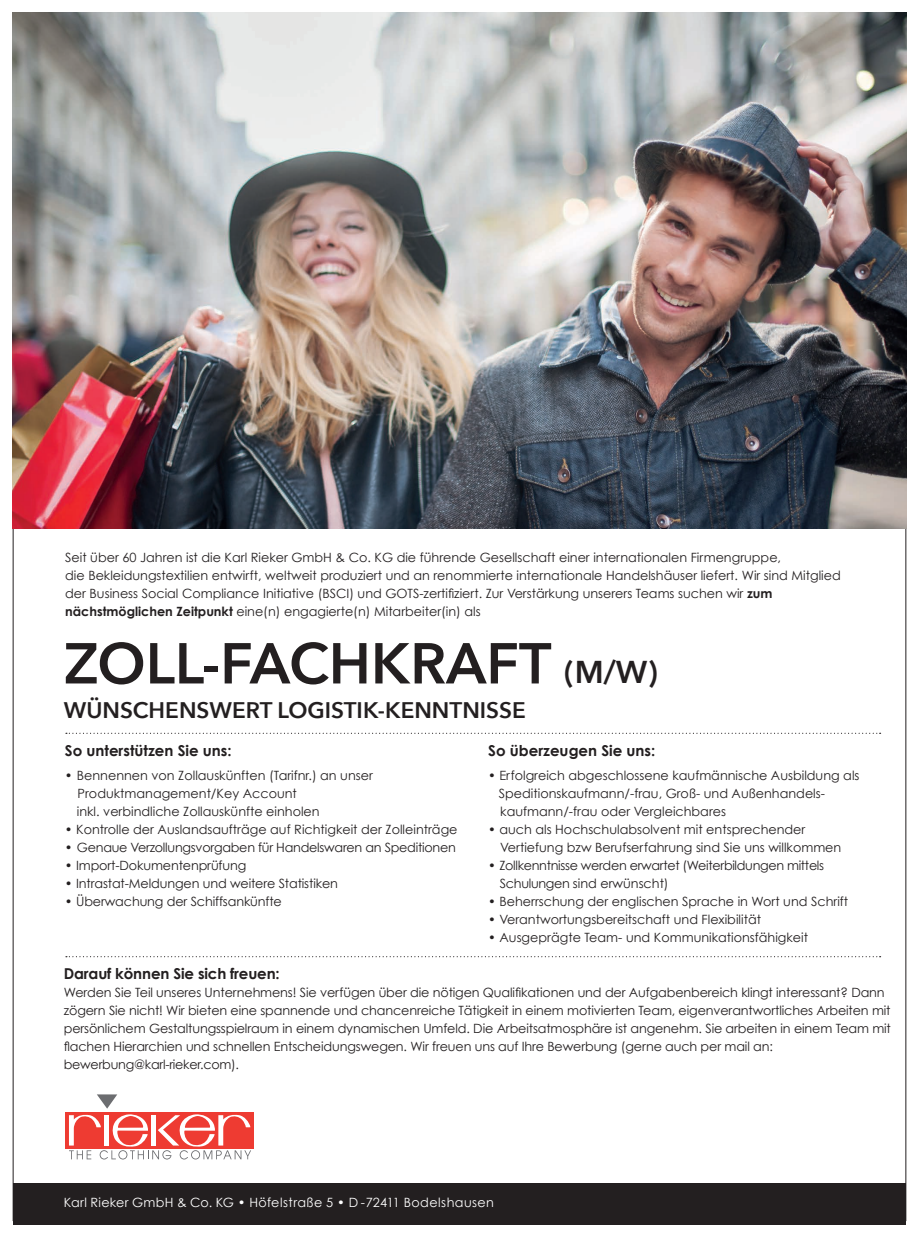
<style>
.page{position:relative;width:919px;height:1238px;background:#fff}
.page>*{position:absolute;margin:0;border:0;box-sizing:border-box;transform-origin:0 0}
.t1{font:600 57px "Avenir Next";color:#231f20}
.t2{font:600 22.5px "Avenir Next";color:#231f20}
.t3{font:700 15px "Century Gothic";color:#231f20}
.t4{font:12.75px/18px "Century Gothic";color:#231f20}
.t5{font:12.75px/18px "Century Gothic";letter-spacing:-.025em;color:#231f20}
.t6{font:12.75px "Century Gothic";letter-spacing:-.02em;color:#231f20}
.t7{font:12.75px "Century Gothic";letter-spacing:.03em;color:#fff}
.s1{font-weight:700}
.s2{font-size:31.5px}
</style>
<div class="page">
<div style="left:14px;top:1183px;width:892px;height:42px;background:#231f20"></div>
<img style="left:13px;top:13px;width:893px;height:515px">
<svg style="left:66px;top:732px;width:814px;height:1px"></svg>
<svg style="left:66px;top:956px;width:814px;height:1px"></svg>
<div style="left:65px;top:1112px;width:189px;height:36px;background:#ee3b32"></div>
<svg style="left:69px;top:1094px;width:182px;height:65px"></svg>
<p class="t4" style="left:65px;top:547px;width:777px">Seit über 60 Jahren ist die Karl Rieker GmbH &amp; Co. KG die führende Gesellschaft einer internationalen Firmengruppe,<br>die Bekleidungstextilien entwirft, weltweit produziert und an renommierte internationale Handelshäuser liefert. Wir sind Mitglied der Business Social Compliance Initiative (BSCI) und GOTS-zertifiziert. Zur Verstärkung unserers Teams suchen wir <span class="s1">zum nächstmöglichen Zeitpunkt</span> eine(n) engagierte(n) Mitarbeiter(in) als</p>
<h1 class="t1" style="left:64px;top:614px;width:595px">ZOLL-FACHKRAFT <span class="s2">(M/W)</span></h1>
<h2 class="t2" style="left:64px;top:691px;width:463px">WÜNSCHENSWERT LOGISTIK-KENNTNISSE</h2>
<p class="t3" style="left:65px;top:740px;width:168px">So unterstützen Sie uns:</p>
<p class="t4" style="left:77px;top:766px;width:297px;text-indent:-12px">• Bennennen von Zollauskünften (Tarifnr.) an unser<br>Produktmanagement/Key Account<br>inkl. verbindliche Zollauskünfte einholen</p>
<p class="t4" style="left:65px;top:820px;width:394px">• Kontrolle der Auslandsaufträge auf Richtigkeit der Zolleinträge</p>
<p class="t6" style="left:65px;top:839px;width:392px">• Genaue Verzollungsvorgaben für Handelswaren an Speditionen</p>
<p class="t4" style="left:65px;top:856px;width:183px">• Import-Dokumentenprüfung</p>
<p class="t4" style="left:65px;top:874px;width:274px">• Intrastat-Meldungen und weitere Statistiken</p>
<p class="t4" style="left:65px;top:892px;width:218px">• Überwachung der Schiffsankünfte</p>
<p class="t3" style="left:488px;top:740px;width:169px">So überzeugen Sie uns:</p>
<p class="t4" style="left:499px;top:766px;width:362px;text-indent:-11px">• Erfolgreich abgeschlossene kaufmännische Ausbildung als<br>Speditionskaufmann/-frau, Groß- und Außenhandels&shy;kaufmann/-frau oder Vergleichbares</p>
<p class="t4" style="left:500px;top:820px;width:342px;text-indent:-12px">• auch als Hochschulabsolvent mit entsprechender<br>Vertiefung bzw Berufserfahrung sind Sie uns willkommen</p>
<p class="t5" style="left:500px;top:856px;width:326px;text-indent:-12px">• Zollkenntnisse werden erwartet (Weiterbildungen mittels<br>Schulungen sind erwünscht)</p>
<p class="t4" style="left:488px;top:892px;width:361px">• Beherrschung der englischen Sprache in Wort und Schrift</p>
<p class="t4" style="left:488px;top:910px;width:274px">• Verantwortungsbereitschaft und Flexibilität</p>
<p class="t4" style="left:488px;top:928px;width:321px">• Ausgeprägte Team- und Kommunikationsfähigkeit</p>
<p class="t3" style="left:64px;top:964px;width:217px">Darauf können Sie sich freuen:</p>
<p class="t4" style="left:64px;top:983px;width:828px">Werden Sie Teil unseres Unternehmens! Sie verfügen über die nötigen Qualifikationen und der Aufgabenbereich klingt interessant? Dann zögern Sie nicht! Wir bieten eine spannende und chancenreiche Tätigkeit in einem motivierten Team, eigenverantwortliches Arbeiten mit persönlichem Gestaltungsspielraum in einem dynamischen Umfeld. Die Arbeitsatmosphäre ist angenehm. Sie arbeiten in einem Team mit flachen Hierarchien und schnellen Entscheidungswegen. Wir freuen uns auf Ihre Bewerbung (gerne auch per mail an: bewerbung@karl-rieker.com).</p>
<p class="t7" style="left:64px;top:1194px;width:431px">Karl Rieker GmbH &amp; Co. KG • Höfelstraße 5 • D - 72411 Bodelshausen</p>
</div>
